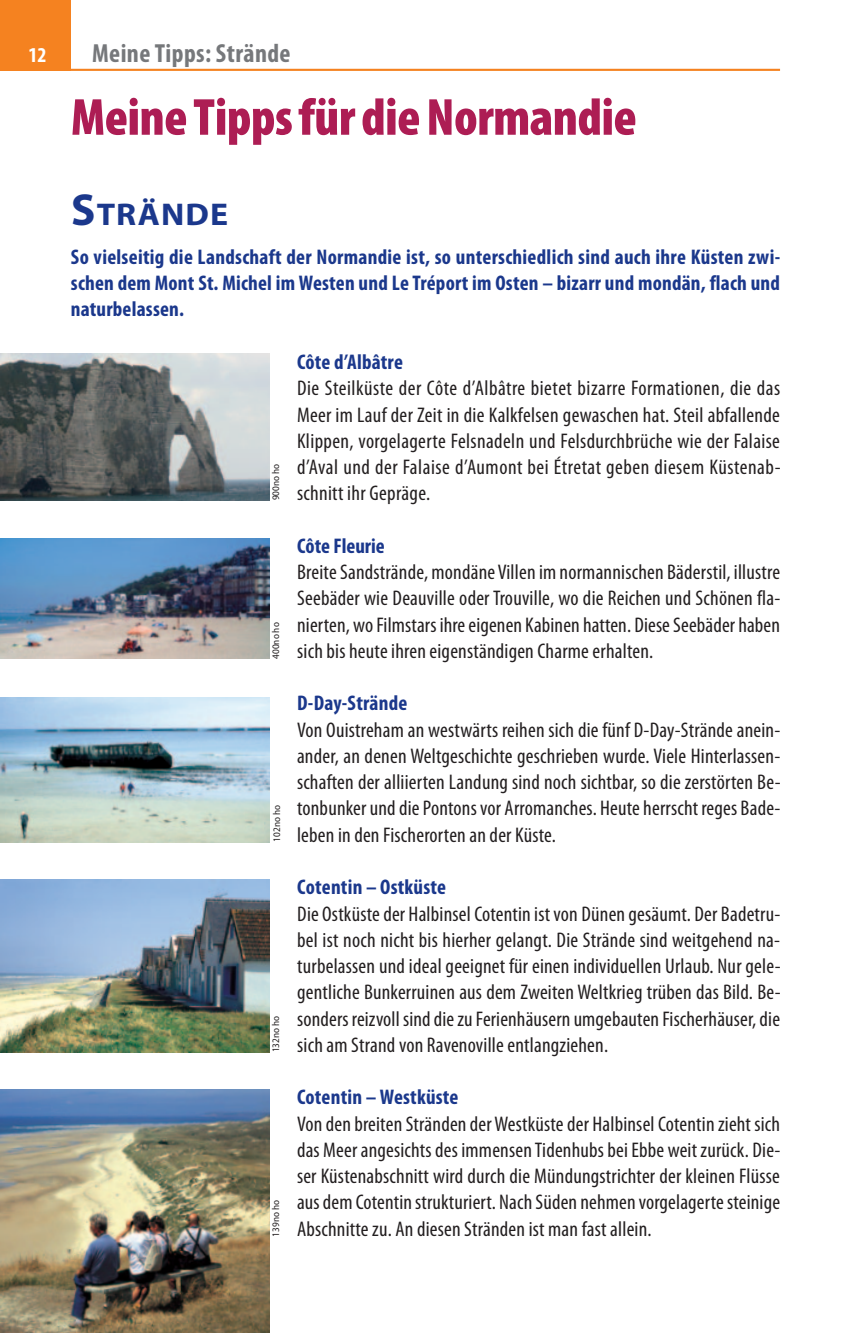
<style>
.page{position:relative;width:851px;height:1333px;background:#fff}
.page>*{position:absolute;margin:0;border:0;box-sizing:border-box;transform-origin:0 0}
.t1{font:900 condensed 52.5px "Myriad Pro";letter-spacing:-.01em;color:#ad1d54}
.t2{font:700 31.5px "Myriad Pro";letter-spacing:.035em;color:#1b388c;scale:1.07 1}
.t3{font:700 condensed 26.25px "Myriad Pro";letter-spacing:.015em;color:#76787b}
.t4{font:condensed 21.25px/26.2px "Myriad Pro";letter-spacing:.01em;color:#231f20;text-align:justify}
.t5{font:700 condensed 21.25px/26.2px "Myriad Pro";letter-spacing:.01em;color:#1b388c;text-align:justify}
.t6{font:700 condensed 21.25px "Myriad Pro";color:#fff}
.t7{font:semi-condensed 10px "Myriad Pro";color:#231f20}
.s1{font-size:45px}
</style>
<div class="page">
<div style="left:0;top:0;width:71px;height:71px;background:#f58220"></div>
<hr style="left:71px;top:69px;width:709px;height:2px;background:#f58220">
<img style="left:0;top:354px;width:269px;height:146px">
<img style="left:0;top:538px;width:270px;height:120px">
<img style="left:0;top:697px;width:269px;height:145px">
<img style="left:0;top:879px;width:270px;height:173px">
<img style="left:0;top:1089px;width:269px;height:243px">
<p class="t6" style="left:28px;top:48px;width:20px">12</p>
<p class="t3" style="left:92px;top:44px;width:200px">Meine Tipps: Strände</p>
<h1 class="t1" style="left:71px;top:98px;width:567px">Meine Tipps für die Normandie</h1>
<h2 class="t2" style="left:71px;top:195px;width:148px"><span class="s1">S</span>TRÄNDE</h2>
<p class="t5" style="left:71px;top:245px;width:710px">So vielseitig die Landschaft der Normandie ist, so unterschiedlich sind auch ihre Küsten zwi&shy;schen dem Mont St. Michel im Westen und Le Tréport im Osten – bizarr und mondän, flach und naturbelassen.</p>
<p class="t7" style="left:272px;top:500px;width:38px;rotate:-90deg">900no ho</p>
<p class="t7" style="left:272px;top:658px;width:38px;rotate:-90deg">400no ho</p>
<p class="t7" style="left:273px;top:841px;width:38px;rotate:-90deg">102no ho</p>
<p class="t7" style="left:272px;top:1052px;width:38px;rotate:-90deg">132no ho</p>
<p class="t7" style="left:272px;top:1236px;width:38px;rotate:-90deg">139no ho</p>
<p class="t5" style="left:297px;top:350px;width:107px">Côte d’Albâtre</p>
<p class="t4" style="left:297px;top:377px;width:485px">Die Steilküste der Côte d’Albâtre bietet bizarre Formationen, die das Meer im Lauf der Zeit in die Kalkfelsen gewaschen hat. Steil abfallende Klippen, vorgelagerte Felsnadeln und Felsdurchbrüche wie der Falaise d’Aval und der Falaise d’Aumont bei Étretat geben diesem Küstenab&shy;schnitt ihr Gepräge.</p>
<p class="t5" style="left:297px;top:534px;width:89px">Côte Fleurie</p>
<p class="t4" style="left:297px;top:560px;width:484px">Breite Sandstrände, mondäne Villen im normannischen Bäderstil, illustre Seebäder wie Deauville oder Trouville, wo die Reichen und Schönen fla&shy;nierten, wo Filmstars ihre eigenen Kabinen hatten. Diese Seebäder haben sich bis heute ihren eigenständigen Charme erhalten.</p>
<p class="t5" style="left:297px;top:692px;width:112px">D-Day-Strände</p>
<p class="t4" style="left:297px;top:718px;width:485px">Von Ouistreham an westwärts reihen sich die fünf D-Day-Strände anein&shy;ander, an denen Weltgeschichte geschrieben wurde. Viele Hinterlassen&shy;schaften der alliierten Landung sind noch sichtbar, so die zerstörten Be&shy;tonbunker und die Pontons vor Arromanches. Heute herrscht reges Bade - leben in den Fischerorten an der Küste.</p>
<p class="t5" style="left:297px;top:875px;width:150px">Cotentin – Ostküste</p>
<p class="t4" style="left:297px;top:902px;width:485px">Die Ostküste der Halbinsel Cotentin ist von Dünen gesäumt. Der Badetru&shy;bel ist noch nicht bis hierher gelangt. Die Strände sind weitgehend na&shy;turbelassen und ideal geeignet für einen individuellen Urlaub. Nur gele&shy;gentliche Bunkerruinen aus dem Zweiten Weltkrieg trüben das Bild. Be&shy;sonders reizvoll sind die zu Ferienhäusern umgebauten Fischerhäuser, die sich am Strand von Ravenoville entlangziehen.</p>
<p class="t5" style="left:297px;top:1085px;width:163px">Cotentin – Westküste</p>
<p class="t4" style="left:297px;top:1112px;width:485px">Von den breiten Stränden der Westküste der Halbinsel Cotentin zieht sich das Meer angesichts des immensen Tidenhubs bei Ebbe weit zurück. Die&shy;ser Küstenabschnitt wird durch die Mündungstrichter der kleinen Flüsse aus dem Cotentin strukturiert. Nach Süden nehmen vorgelagerte steinige Abschnitte zu. An diesen Stränden ist man fast allein.</p>
</div>
